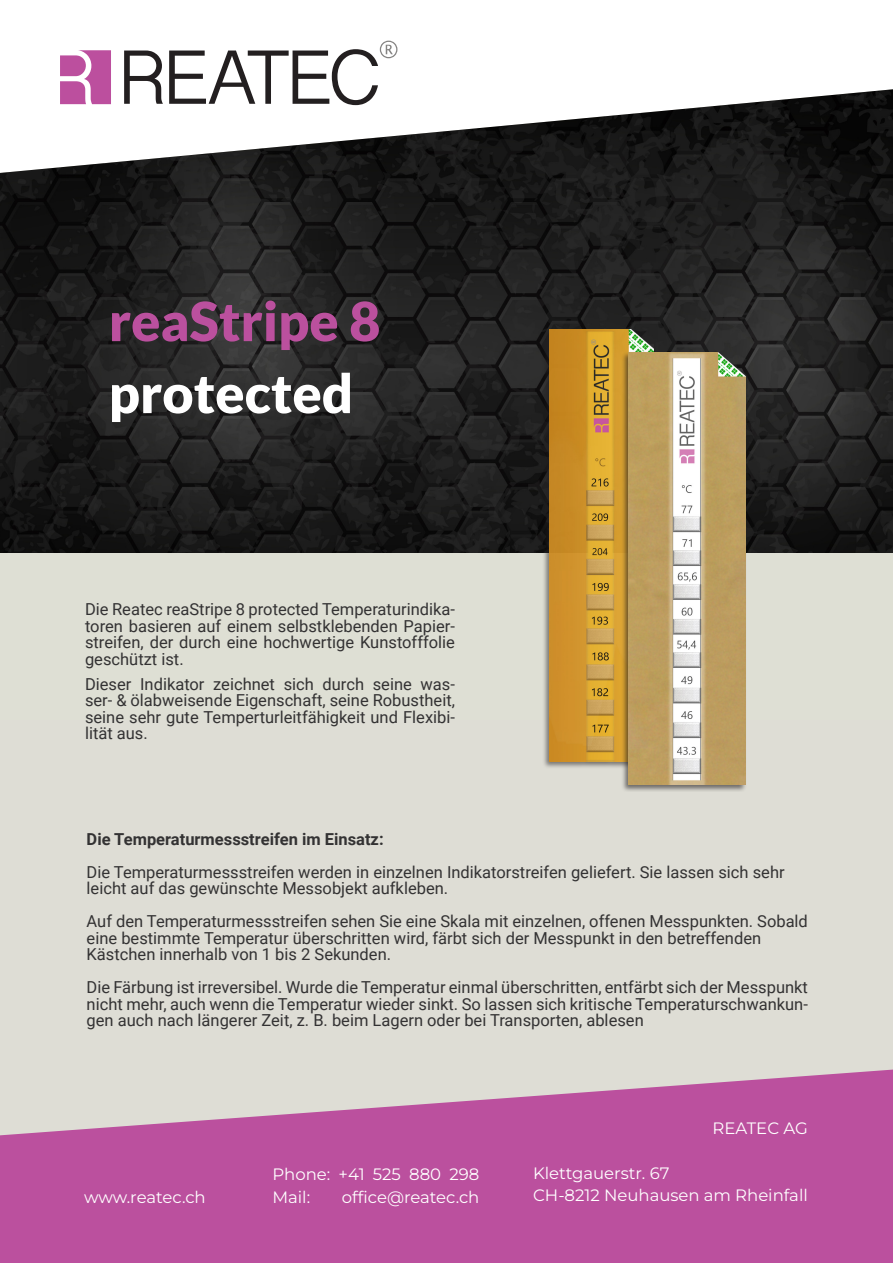
<style>
.page{position:relative;width:893px;height:1263px;background:#fff}
.page>*{position:absolute;margin:0;border:0;box-sizing:border-box;transform-origin:0 0}
.t1{font:900 54px "Lato";color:#bb509e}
.t2{font:900 54px "Lato";color:#fff}
.t3{font:16.5px/16.5px "Roboto";color:#333233;text-align:justify}
.t4{font:16.5px/22.5px "Montserrat";color:#fff}
.t5{font:700 16.5px "Roboto";color:#333233}
</style>
<div class="page">
<div style="left:0;top:719px;width:893px;height:350px;background:#deddd5"></div>
<img style="left:0;top:89px;width:893px;height:464px">
<svg style="left:0;top:1069px;width:893px;height:194px;background:#c168a7"></svg>
<div style="left:0;top:553px;width:893px;height:166px;background:#dedfd4"></div>
<div style="left:542px;top:328px;width:113px;height:441px;background:#231f20;opacity:.6"></div>
<img style="left:550px;top:330px;width:103px;height:432px">
<div style="left:621px;top:351px;width:126px;height:441px;background:#231f20;opacity:.6"></div>
<img style="left:629px;top:353px;width:117px;height:431px">
<svg style="left:124px;top:51px;width:39px;height:53px"></svg>
<svg style="left:169px;top:41px;width:228px;height:64px"></svg>
<svg style="left:60px;top:50px;width:51px;height:54px"></svg>
<h1 class="t1" style="left:109px;top:290px;width:273px">reaStripe 8</h1>
<h1 class="t2" style="left:109px;top:362px;width:246px">protected</h1>
<p class="t3" style="left:85px;top:600px;width:371px">Die Reatec reaStripe 8 protected Temperaturindika&shy;toren basieren auf einem selbstklebenden Papier&shy;streifen, der durch eine hochwertige Kunstofffolie geschützt ist.</p>
<p class="t3" style="left:85px;top:675px;width:371px">Dieser Indikator zeichnet sich durch seine was&shy;ser- &amp; ölabweisende Eigenschaft, seine Robustheit, seine sehr gute Temperturleitfähigkeit und Flexibi&shy;lität aus.</p>
<p class="t5" style="left:87px;top:827px;width:299px">Die Temperaturmessstreifen im Einsatz:</p>
<p class="t3" style="left:87px;top:863px;width:700px">Die Temperaturmessstreifen werden in einzelnen Indikatorstreifen geliefert. Sie lassen sich sehr leicht auf das gewünschte Messobjekt aufkleben.</p>
<p class="t3" style="left:87px;top:912px;width:723px;text-align:left">Auf den Temperaturmessstreifen sehen Sie eine Skala mit einzelnen, offenen Messpunkten. Sobald eine bestimmte Temperatur überschritten wird, färbt sich der Messpunkt in den betreffenden<br>Kästchen innerhalb von 1 bis 2 Sekunden.</p>
<p class="t3" style="left:87px;top:978px;width:723px">Die Färbung ist irreversibel. Wurde die Temperatur einmal überschritten, entfärbt sich der Messpunkt nicht mehr, auch wenn die Temperatur wieder sinkt. So lassen sich kritische Temperaturschwankun&shy;gen auch nach längerer Zeit, z. B. beim Lagern oder bei Transporten, ablesen</p>
<p class="t4" style="left:272px;top:1163px;width:209px">Phone: +41 525 880 298</p>
<p class="t4" style="left:84px;top:1185px;width:123px">www.reatec.ch</p>
<p class="t4" style="left:272px;top:1185px;width:39px">Mail:</p>
<p class="t4" style="left:342px;top:1185px;width:139px">office@reatec.ch</p>
<p class="t4" style="left:713px;top:1116px;width:97px">REATEC AG</p>
<p class="t4" style="left:533px;top:1161px;width:276px">Klettgauerstr. 67<br>CH-8212 Neuhausen am Rheinfall</p>
</div>
